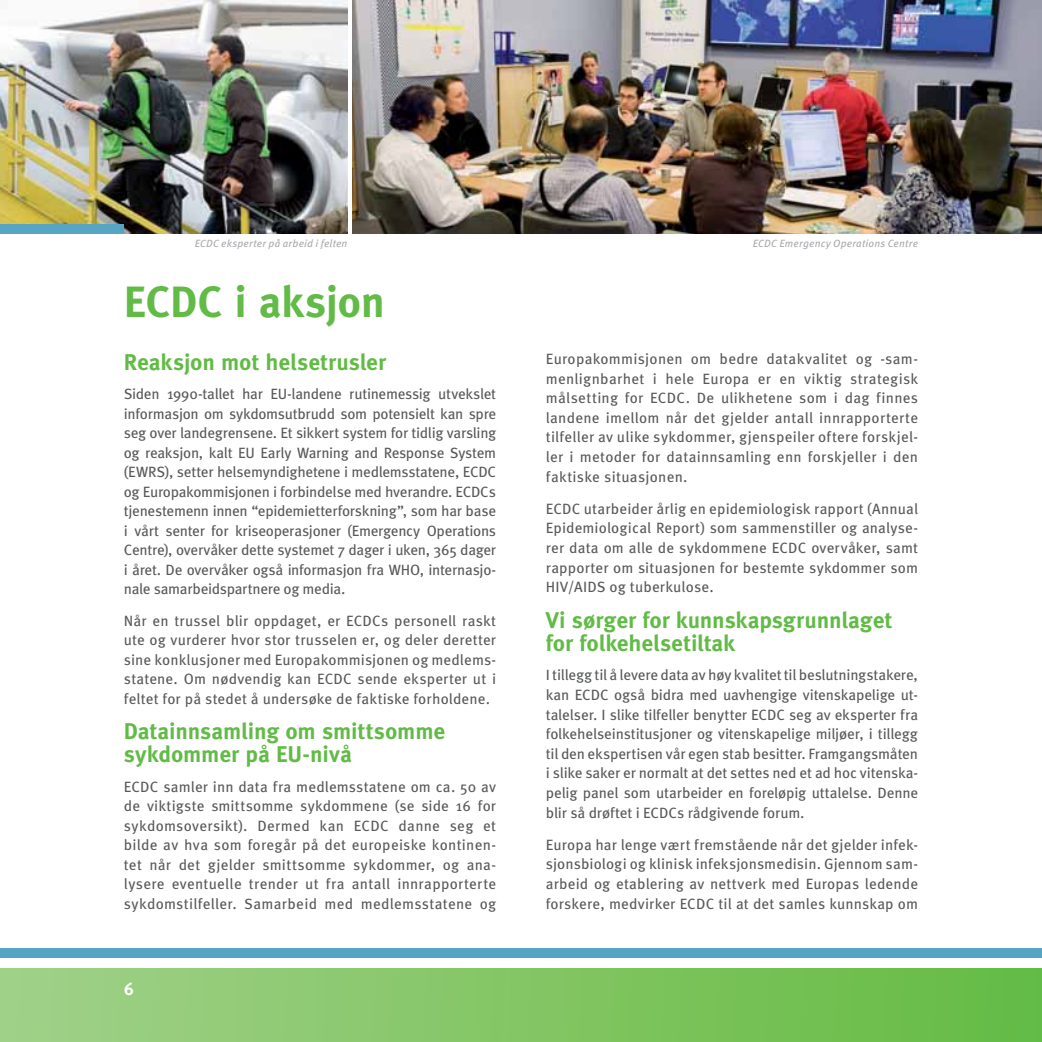
<style>
.page{position:relative;width:1042px;height:1042px;background:#fff}
.page>*{position:absolute;margin:0;border:0;box-sizing:border-box;transform-origin:0 0}
.t1{font:700 43.75px "Meta Pro";letter-spacing:-.01em;color:#62bb46}
.t2{font:700 22.75px/22.9px "Meta Pro";letter-spacing:-.005em;color:#62bb46}
.t3{font:700 17.5px "Meta Pro";color:#fff}
.t4{font:14.88px/19.4px "Meta Pro";letter-spacing:.01em;color:#58595b;text-align:justify}
.t5{font:italic 10.5px "Meta Pro";letter-spacing:.02em;color:#a7a9ac}
</style>
<div class="page">
<img style="left:0;top:0;width:347px;height:234px">
<img style="left:352px;top:0;width:689px;height:234px">
<div style="left:0;top:224px;width:124px;height:10px;background:#56a5c4"></div>
<div style="left:0;top:948px;width:1041px;height:10px;background:#56a5c4"></div>
<svg style="left:0;top:968px;width:1041px;height:74px;background:#82c565"></svg>
<p class="t5" style="left:195px;top:239px;width:154px">ECDC eksperter på arbeid i felten</p>
<p class="t5" style="left:752px;top:239px;width:167px">ECDC Emergency Operations Centre</p>
<h1 class="t1" style="left:124px;top:286px;width:263px">ECDC i aksjon</h1>
<h2 class="t2" style="left:124px;top:353px;width:264px">Reaksjon mot helsetrusler</h2>
<p class="t4" style="left:124px;top:386px;width:374px">Siden 1990-tallet har EU-landene rutinemessig utvekslet informasjon om sykdomsutbrudd som potensielt kan spre seg over landegrensene. Et sikkert system for tidlig varsling og reaksjon, kalt EU Early Warning and Response System (EWRS), setter helsemyndighetene i medlemsstatene, ECDC og Europakommisjonen i forbindelse med hverandre. ECDCs tjenestemenn innen “epidemietterforskning”, som har base i vårt senter for kriseoperasjoner (Emergency Operations Centre), overvåker dette systemet 7 dager i uken, 365 dager i året. De overvåker også informasjon fra WHO, internasjo&shy;nale samarbeidspartnere og media.</p>
<p class="t4" style="left:124px;top:613px;width:374px">Når en trussel blir oppdaget, er ECDCs personell raskt ute og vurderer hvor stor trusselen er, og deler deretter sine konklusjoner med Europakommisjonen og medlems&shy;statene. Om nødvendig kan ECDC sende eksperter ut i feltet for på stedet å undersøke de faktiske forholdene.</p>
<h2 class="t2" style="left:124px;top:722px;width:323px">Datainnsamling om smittsomme sykdommer på EU-nivå</h2>
<p class="t4" style="left:124px;top:778px;width:374px">ECDC samler inn data fra medlemsstatene om ca. 50 av de viktigste smittsomme sykdommene (se side 16 for sykdomsoversikt). Dermed kan ECDC danne seg et bilde av hva som foregår på det europeiske kontinen&shy;tet når det gjelder smittsomme sykdommer, og ana&shy;lysere eventuelle trender ut fra antall innrapporterte sykdomstilfeller. Samarbeid med medlemsstatene og</p>
<p class="t3" style="left:124px;top:982px;width:12px">6</p>
<p class="t4" style="left:545px;top:351px;width:374px">Europakommisjonen om bedre datakvalitet og -sam&shy;menlignbarhet i hele Europa er en viktig strategisk målsetting for ECDC. De ulikhetene som i dag finnes landene imellom når det gjelder antall innrapporterte tilfeller av ulike sykdommer, gjenspeiler oftere forskjel&shy;ler i metoder for datainnsamling enn forskjeller i den faktiske situasjonen.</p>
<p class="t4" style="left:545px;top:500px;width:374px">ECDC utarbeider årlig en epidemiologisk rapport (Annual Epidemiological Report) som sammenstiller og analyse&shy;rer data om alle de sykdommene ECDC overvåker, samt rapporter om situasjonen for bestemte sykdommer som HIV/AIDS og tuberkulose.</p>
<h2 class="t2" style="left:545px;top:611px;width:348px">Vi sørger for kunnskapsgrunnlaget for folkehelsetiltak</h2>
<p class="t4" style="left:545px;top:667px;width:374px">I tillegg til å levere data av høy kvalitet til beslutningstakere, kan ECDC også bidra med uavhengige vitenskapelige ut&shy;talelser. I slike tilfeller benytter ECDC seg av eksperter fra folkehelseinstitusjoner og vitenskapelige miljøer, i tillegg til den ekspertisen vår egen stab besitter. Framgangsmåten i slike saker er normalt at det settes ned et ad hoc vitenska&shy;pelig panel som utarbeider en foreløpig uttalelse. Denne blir så drøftet i ECDCs rådgivende forum.</p>
<p class="t4" style="left:545px;top:836px;width:374px">Europa har lenge vært fremstående når det gjelder infek&shy;sjonsbiologi og klinisk infeksjonsmedisin. Gjennom sam&shy;arbeid og etablering av nettverk med Europas ledende forskere, medvirker ECDC til at det samles kunnskap om</p>
</div>
